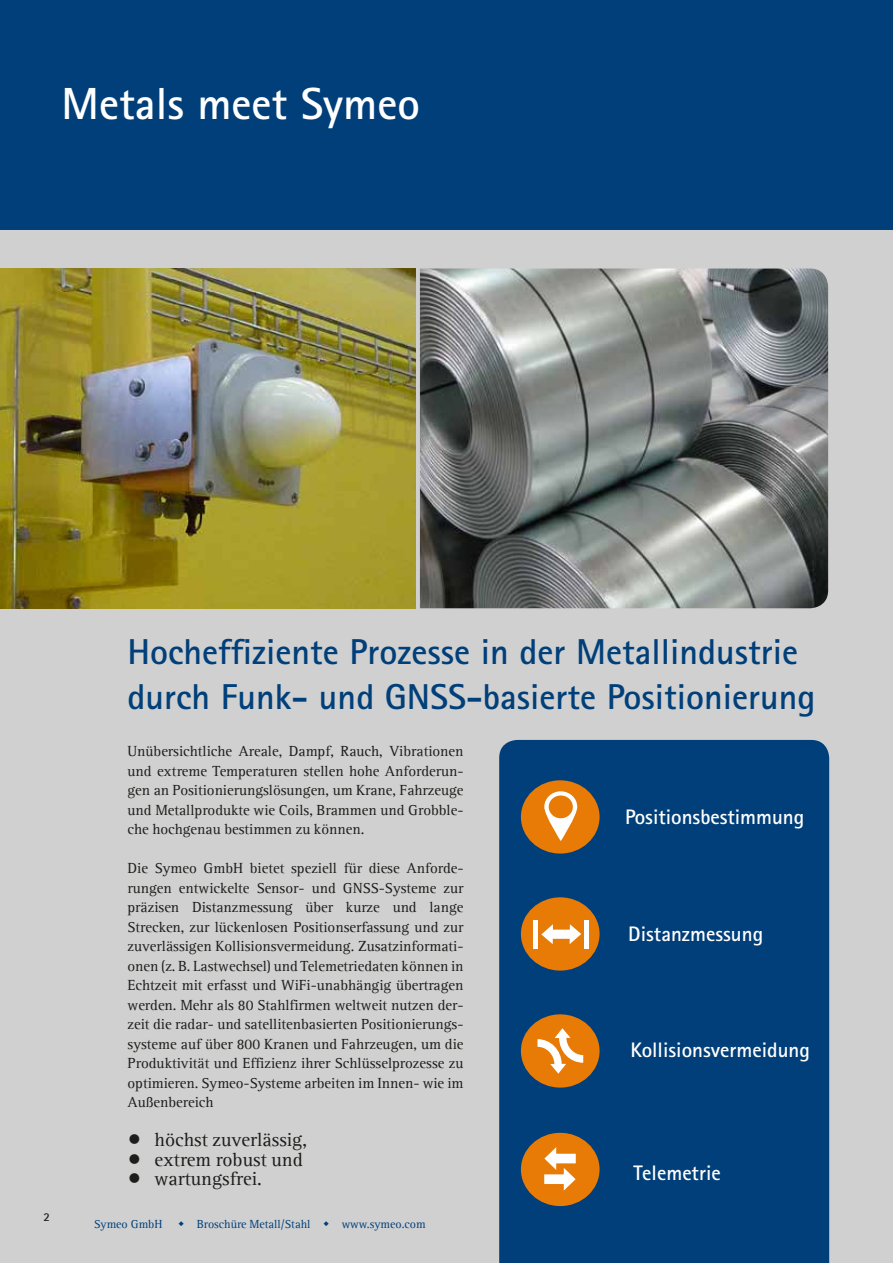
<style>
.page{position:relative;width:893px;height:1263px;background:#fff}
.page>*{position:absolute;margin:0;border:0;box-sizing:border-box;transform-origin:0 0}
.t1{font:700 45px "Agfa Rotis Sans Serif";color:#fff}
.t2{font:700 36px/45px "Agfa Rotis Sans Serif";color:#003f79}
.t3{font:700 21px "Agfa Rotis Sans Serif";color:#fff}
.t4{font:19.5px "Agfa Rotis Serif";color:#1d1d1b}
.t5{font:15px/19.5px "Agfa Rotis Serif";color:#1d1d1b;text-align:justify}
.t6{font:12px "Agfa Rotis Serif";color:#003f79}
.t7{font:700 12px "Agfa Rotis Sans Serif";color:#1d1d1b}
</style>
<div class="page">
<div style="left:0;top:230px;width:893px;height:1033px;background:#d0d0d0"></div>
<div style="left:0;top:0;width:893px;height:230px;background:#003f79"></div>
<div style="left:499px;top:740px;width:330px;height:523px;background:#003f79"></div>
<div style="left:521px;top:780px;width:79px;height:73px;background:#e77b06;border-radius:50%"></div>
<svg style="left:544px;top:791px;width:33px;height:50px"></svg>
<div style="left:521px;top:897px;width:79px;height:73px;background:#e77b06;border-radius:50%"></div>
<svg style="left:541px;top:924px;width:40px;height:20px"></svg>
<div style="left:533px;top:920px;width:5px;height:28px;background:#fff"></div>
<div style="left:584px;top:920px;width:5px;height:28px;background:#fff"></div>
<div style="left:521px;top:1014px;width:79px;height:73px;background:#e77b06;border-radius:50%"></div>
<svg style="left:537px;top:1028px;width:46px;height:46px"></svg>
<div style="left:521px;top:1133px;width:79px;height:73px;background:#e77b06;border-radius:50%"></div>
<svg style="left:544px;top:1147px;width:32px;height:43px"></svg>
<img style="left:0;top:268px;width:416px;height:340px">
<img style="left:420px;top:268px;width:408px;height:340px">
<h1 class="t1" style="left:62px;top:76px;width:360px">Metals meet Symeo</h1>
<p class="t7" style="left:44px;top:1209px;width:8px">2</p>
<h2 class="t2" style="left:128px;top:628px;width:689px">Hocheffiziente Prozesse in der Metallindustrie durch Funk- und GNSS-basierte Positionierung</h2>
<p class="t5" style="left:128px;top:741px;width:337px">Unübersichtliche Areale, Dampf, Rauch, Vibrationen und extreme Temperaturen stellen hohe Anforderun&shy;gen an Positionierungslösungen, um Krane, Fahrzeuge und Metallprodukte wie Coils, Brammen und Grobble&shy;che hochgenau bestimmen zu können.</p>
<p class="t5" style="left:128px;top:858px;width:337px">Die Symeo GmbH bietet speziell für diese Anforde&shy;rungen entwickelte Sensor- und GNSS-Systeme zur präzisen Distanzmessung über kurze und lange Strecken, zur lückenlosen Positionserfassung und zur zuverlässigen Kollisionsvermeidung. Zusatzinformati&shy;onen (z. B. Lastwechsel) und Telemetriedaten können in Echtzeit mit erfasst und WiFi-unabhängig übertragen werden. Mehr als 80 Stahlfirmen weltweit nutzen der&shy;zeit die radar- und satellitenbasierten Positionierungs&shy;systeme auf über 800 Kranen und Fahrzeugen, um die Produktivität und Effizienz ihrer Schlüsselprozesse zu optimieren. Symeo-Systeme arbeiten im Innen- wie im Außenbereich</p>
<h3 class="t4" style="left:128px;top:1128px;width:181px">• höchst zuverlässig,</h3>
<h3 class="t4" style="left:128px;top:1148px;width:177px">• extrem robust und</h3>
<h3 class="t4" style="left:128px;top:1167px;width:136px">• wartungsfrei.</h3>
<p class="t6" style="left:94px;top:1218px;width:70px">Symeo GmbH</p>
<p class="t6" style="left:197px;top:1218px;width:115px">Broschüre Metall/Stahl</p>
<p class="t6" style="left:342px;top:1218px;width:85px">www.symeo.com</p>
<h3 class="t3" style="left:625px;top:803px;width:181px">Positionsbestimmung</h3>
<h3 class="t3" style="left:628px;top:921px;width:136px">Distanzmessung</h3>
<h3 class="t3" style="left:630px;top:1036px;width:181px">Kollisionsvermeidung</h3>
<h3 class="t3" style="left:633px;top:1159px;width:89px">Telemetrie</h3>
</div>
